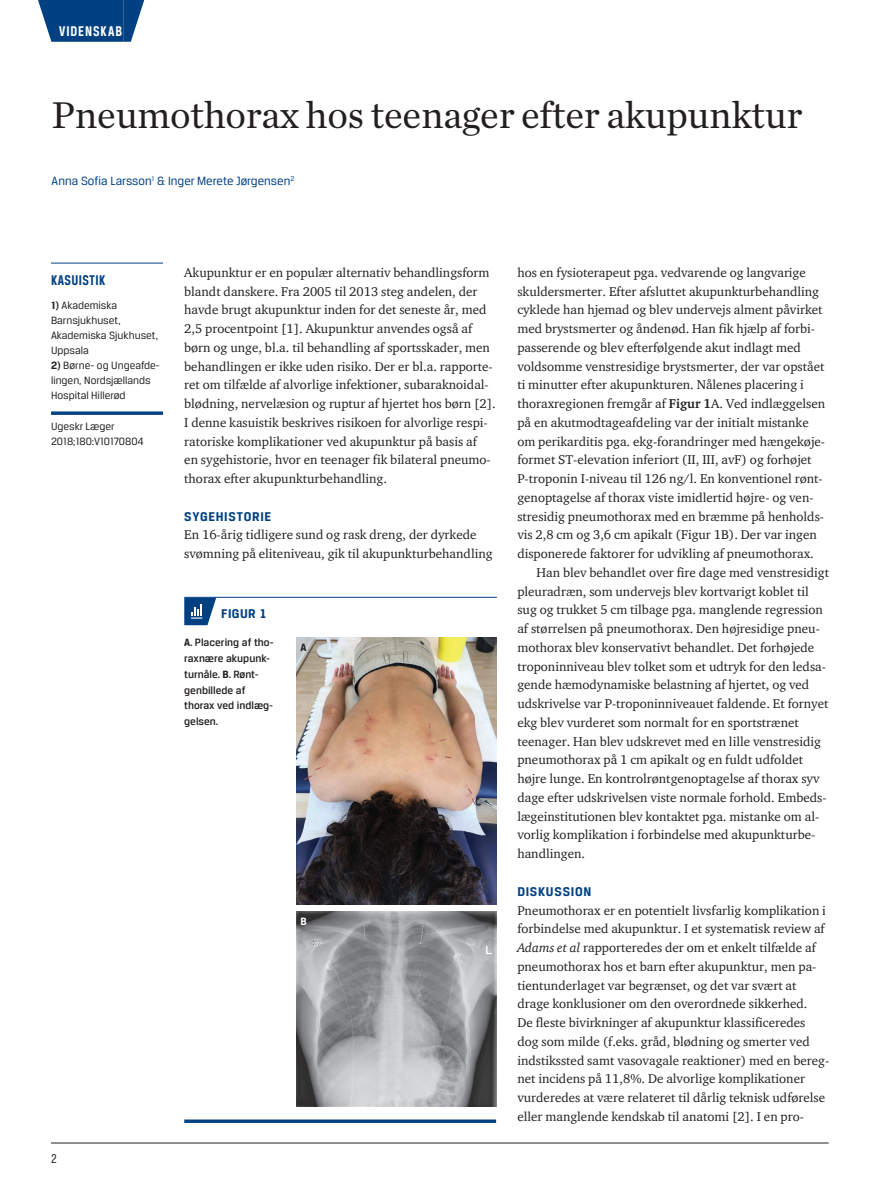
<style>
.page{position:relative;width:893px;height:1191px;background:#fff}
.page>*{position:absolute;margin:0;border:0;box-sizing:border-box;transform-origin:0 0}
.t1{font:39px "Chronicle Text G1";letter-spacing:-.01em;color:#231f20}
.t2{font:700 15px "Breuer Condensed";letter-spacing:.065em;color:#fff}
.t3{font:700 15px "Breuer Condensed";letter-spacing:.03em;color:#014081}
.t4{font:700 13.5px "Breuer Text";letter-spacing:.05em;color:#014081}
.t5{font:13.5px "Breuer Condensed";color:#231f20}
.t6{font:13.05px/18.8px "ITC Charter Com";color:#231f20}
.t7{font:12.75px "Breuer Text";color:#014081}
.t8{font:11.25px/15px "Breuer Text";color:#231f20}
.t9{font:500 11.25px/15.8px "Breuer Text";color:#231f20}
.t10{font:700 11.25px "Breuer Text";color:#231f20}
.t11{font:700 11.25px "Breuer Text";color:#fff}
.s1{font-weight:700}
.s2{font-style:italic}
</style>
<div class="page">
<hr style="left:51px;top:1142px;width:778px;height:1px;background:#231f20">
<div style="left:59px;top:0;width:64px;height:42px;background:#014081"></div>
<svg style="left:38px;top:0;width:21px;height:42px"></svg>
<svg style="left:123px;top:0;width:21px;height:42px"></svg>
<hr style="left:51px;top:263px;width:112px;height:1px;background:#014081">
<svg style="left:51px;top:411px;width:112px;height:4px"></svg>
<hr style="left:184px;top:597px;width:37px;height:1px;background:#014081">
<hr style="left:221px;top:597px;width:276px;height:1px;background:#014081">
<svg style="left:184px;top:597px;width:32px;height:28px"></svg>
<img style="left:296px;top:911px;width:200px;height:195px">
<img style="left:296px;top:638px;width:200px;height:266px">
<svg style="left:184px;top:1119px;width:312px;height:4px"></svg>
<p class="t2" style="left:59px;top:23px;width:65px">VIDENSKAB</p>
<h1 class="t1" style="left:52px;top:86px;width:752px">Pneumothorax hos teenager efter akupunktur</h1>
<p class="t7" style="left:52px;top:174px;width:244px">Anna Sofia Larsson<sup>1</sup> &amp; Inger Merete Jørgensen<sup>2</sup></p>
<p class="t3" style="left:51px;top:271px;width:56px">KASUISTIK</p>
<p class="t8" style="left:51px;top:297px;width:109px"><span class="s1">1)</span> Akademiska<br>Barnsjukhuset,<br>Akademiska Sjukhuset,<br>Uppsala</p>
<p class="t8" style="left:51px;top:357px;width:110px"><span class="s1">2)</span> Børne- og Ungeafde&shy;lingen, Nordsjællands<br>Hospital Hillerød</p>
<p class="t8" style="left:51px;top:418px;width:94px">Ugeskr Læger<br>2018;180:V10170804</p>
<p class="t5" style="left:51px;top:1150px;width:7px">2</p>
<p class="t6" style="left:184px;top:263px;width:313px">Akupunktur er en populær alternativ behandlingsform blandt danskere. Fra 2005 til 2013 steg andelen, der havde brugt akupunktur inden for det seneste år, med 2,5 procentpoint [1]. Akupunktur anvendes også af børn og unge, bl.a. til behandling af sportsskader, men behandlingen er ikke uden risiko. Der er bl.a. rapporte&shy;ret om tilfælde af alvorlige infektioner, subaraknoidal&shy;blødning, nervelæsion og ruptur af hjertet hos børn [2].<br>I denne kasuistik beskrives risikoen for alvorlige respi&shy;ratoriske komplikationer ved akupunktur på basis af<br>en sygehistorie, hvor en teenager fik bilateral pneumo&shy;thorax efter akupunkturbehandling.</p>
<p class="t4" style="left:184px;top:508px;width:89px">SYGEHISTORIE</p>
<p class="t6" style="left:184px;top:525px;width:310px">En 16-årig tidligere sund og rask dreng, der dyrkede svømning på eliteniveau, gik til akupunkturbehandling</p>
<p class="t4" style="left:221px;top:606px;width:15px">Figur</p>
<p class="t4" style="left:260px;top:606px;width:9px">1</p>
<p class="t9" style="left:184px;top:634px;width:91px"><span class="s1">A</span>. Placering af tho&shy;raxnære akupunk&shy;turnåle. <span class="s1">B</span>. Rønt&shy;genbillede af thorax ved indlæg&shy;gelsen.</p>
<p class="t10" style="left:300px;top:640px;width:8px">A</p>
<p class="t11" style="left:300px;top:914px;width:8px">B</p>
<p class="t6" style="left:517px;top:263px;width:290px">hos en fysioterapeut pga. vedvarende og langvarige</p>
<p class="t6" style="left:517px;top:281px;width:303px">skuldersmerter. Efter afsluttet akupunkturbehandling</p>
<p class="t6" style="left:517px;top:300px;width:307px">cyklede han hjemad og blev undervejs alment påvirket</p>
<p class="t6" style="left:517px;top:319px;width:299px">med brystsmerter og åndenød. Han fik hjælp af forbi-</p>
<p class="t6" style="left:517px;top:338px;width:285px">passerende og blev efterfølgende akut indlagt med</p>
<p class="t6" style="left:517px;top:356px;width:309px">voldsomme venstresidige brystsmerter, der var opstået</p>
<p class="t6" style="left:517px;top:375px;width:288px">ti minutter efter akupunkturen. Nålenes placering i</p>
<p class="t6" style="left:517px;top:394px;width:309px">thoraxregionen fremgår af <span class="s1">Figur 1</span>A. Ved indlæggelsen</p>
<p class="t6" style="left:517px;top:413px;width:293px">på en akutmodtageafdeling var der initialt mistanke</p>
<p class="t6" style="left:517px;top:431px;width:309px">om perikarditis pga. ekg-forandringer med hængekøje-</p>
<p class="t6" style="left:517px;top:450px;width:296px">formet ST-elevation inferiort (II, III, avF) og forhøjet</p>
<p class="t6" style="left:517px;top:469px;width:307px">P-troponin I-niveau til 126 ng/l. En konventionel rønt-</p>
<p class="t6" style="left:517px;top:488px;width:298px">genoptagelse af thorax viste imidlertid højre- og ven-</p>
<p class="t6" style="left:517px;top:506px;width:308px">stresidig pneumothorax med en bræmme på henholds-</p>
<p class="t6" style="left:517px;top:525px;width:301px">vis 2,8 cm og 3,6 cm apikalt (Figur 1B). Der var ingen</p>
<p class="t6" style="left:517px;top:544px;width:298px">disponerede faktorer for udvikling af pneumothorax.</p>
<p class="t6" style="left:536px;top:563px;width:294px">Han blev behandlet over fire dage med venstresidigt</p>
<p class="t6" style="left:517px;top:581px;width:293px">pleuradræn, som undervejs blev kortvarigt koblet til</p>
<p class="t6" style="left:517px;top:600px;width:307px">sug og trukket 5 cm tilbage pga. manglende regression</p>
<p class="t6" style="left:517px;top:619px;width:304px">af størrelsen på pneumothorax. Den højresidige pneu-</p>
<p class="t6" style="left:517px;top:638px;width:298px">mothorax blev konservativt behandlet. Det forhøjede</p>
<p class="t6" style="left:517px;top:656px;width:310px">troponinniveau blev tolket som et udtryk for den ledsa-</p>
<p class="t6" style="left:517px;top:675px;width:293px">gende hæmodynamiske belastning af hjertet, og ved</p>
<p class="t6" style="left:517px;top:694px;width:313px">udskrivelse var P-troponinniveauet faldende. Et fornyet</p>
<p class="t6" style="left:517px;top:713px;width:283px">ekg blev vurderet som normalt for en sportstrænet</p>
<p class="t6" style="left:517px;top:731px;width:305px">teenager. Han blev udskrevet med en lille venstresidig</p>
<p class="t6" style="left:517px;top:750px;width:287px">pneumothorax på 1 cm apikalt og en fuldt udfoldet</p>
<p class="t6" style="left:517px;top:769px;width:304px">højre lunge. En kontrolrøntgenoptagelse af thorax syv</p>
<p class="t6" style="left:517px;top:788px;width:311px">dage efter udskrivelsen viste normale forhold. Embeds-</p>
<p class="t6" style="left:517px;top:806px;width:303px">lægeinstitutionen blev kontaktet pga. mistanke om al-</p>
<p class="t6" style="left:517px;top:825px;width:299px">vorlig komplikation i forbindelse med akupunkturbe-</p>
<p class="t6" style="left:517px;top:844px;width:69px">handlingen.</p>
<p class="t4" style="left:517px;top:883px;width:75px">DISKUSSION</p>
<p class="t6" style="left:517px;top:900px;width:313px">Pneumothorax er en potentielt livsfarlig komplikation i forbindelse med akupunktur. I et systematisk review af <span class="s2">Adams et al</span> rapporteredes der om et enkelt tilfælde af pneumothorax hos et barn efter akupunktur, men pa&shy;tientunderlaget var begrænset, og det var svært at drage konklusioner om den overordnede sikkerhed.<br>De fleste bivirkninger af akupunktur klassificeredes dog som milde (f.eks. gråd, blødning og smerter ved indstikssted samt vasovagale reaktioner) med en bereg&shy;net incidens på 11,8%. De alvorlige komplikationer vurderedes at være relateret til dårlig teknisk udførelse eller manglende kendskab til anatomi [2]. I en pro-</p>
</div>
